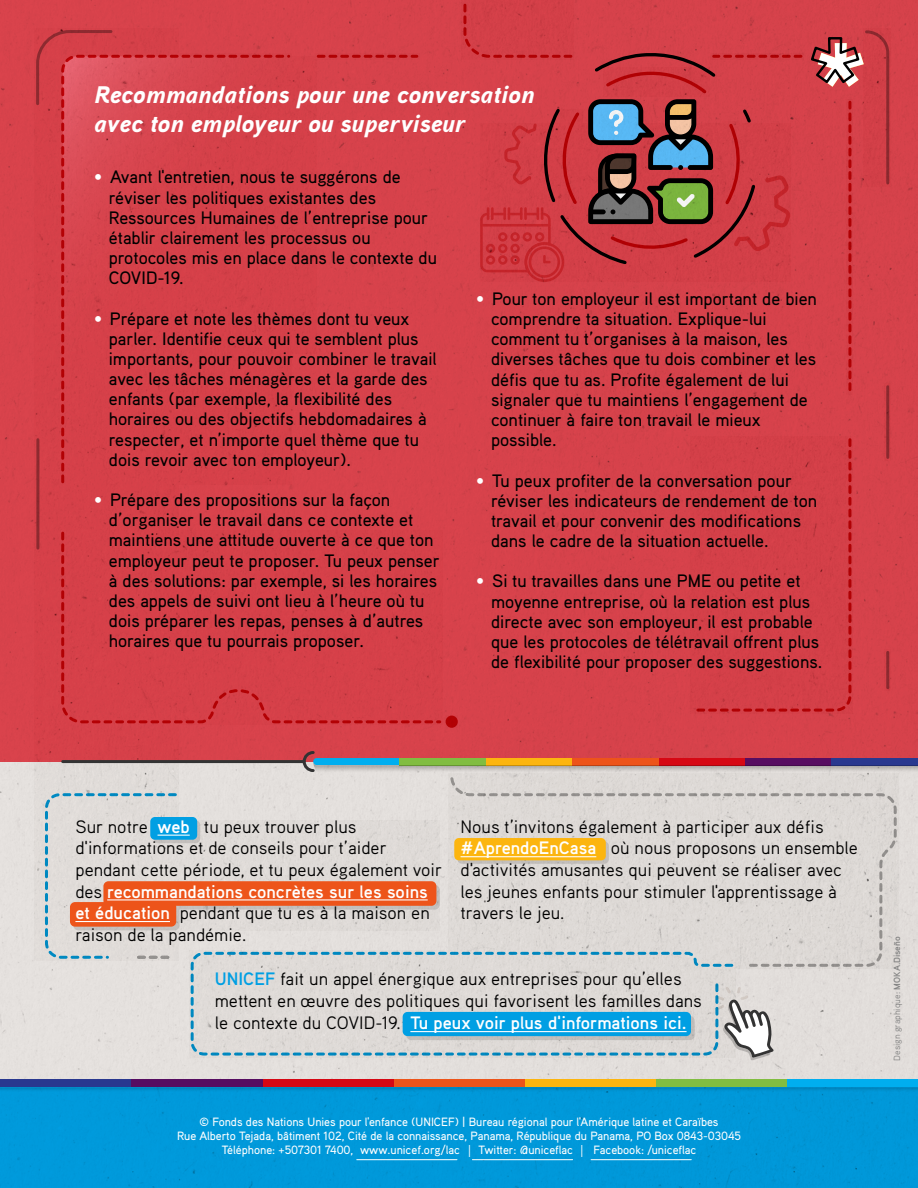
<style>
.page{position:relative;width:918px;height:1188px;background:#fff}
.page>*{position:absolute;margin:0;border:0;box-sizing:border-box;transform-origin:0 0}
.t1{font:900 118.35px "Aaux Pro";color:#fcb50f}
.t2{font:italic 900 24px/28.8px "Aaux Pro";color:#fff}
.t3{font:500 18px/20.2px "Aaux Pro";color:#000}
.t4{font:18px/21.6px "Aaux Pro";color:#000}
.t5{font:500 12px/14.4px "Aaux Pro";letter-spacing:-.005em;color:#fff;text-align:center}
.t6{font:9px "Aaux Pro";color:#828282}
.s1{color:#fff}
.s2{font-weight:700;color:#fff}
.s3{font-weight:700;color:#009fe3}
.s4{font-family:"Myriad Pro";font-weight:400}
.s5{font-weight:700}
</style>
<div class="page">
<div style="left:0;top:762px;width:918px;height:424px;background:#e2dedb"></div>
<div style="left:0;top:0;width:918px;height:762px;background:#d6424b"></div>
<svg style="left:61px;top:532px;width:380px;height:191px"></svg>
<div style="left:446px;top:716px;width:12px;height:12px;background:#b20104;border-radius:50%"></div>
<svg style="left:318px;top:55px;width:99px;height:3px"></svg>
<svg style="left:61px;top:55px;width:229px;height:428px"></svg>
<svg style="left:463px;top:2px;width:109px;height:56px"></svg>
<svg style="left:692px;top:438px;width:159px;height:274px"></svg>
<svg style="left:595px;top:52px;width:206px;height:41px"></svg>
<svg style="left:480px;top:99px;width:310px;height:183px"></svg>
<svg style="left:153px;top:821px;width:47px;height:22px"></svg>
<div style="left:107px;top:885px;width:333px;height:25px;background:#c3bfbc;border-radius:5px"></div>
<div style="left:73px;top:906px;width:107px;height:24px;background:#c4bfbd;border-radius:5px"></div>
<hr style="left:886px;top:387px;width:3px;height:70px;background:#a9a9a9">
<hr style="left:886px;top:652px;width:3px;height:36px;background:#a9a9a9">
<div style="left:0;top:1082px;width:918px;height:106px;background:#0098da"></div>
<svg style="left:0;top:1087px;width:918px;height:13px"></svg>
<svg style="left:36px;top:30px;width:78px;height:77px"></svg>
<hr style="left:36px;top:440px;width:3px;height:108px;background:#a9a9a9">
<svg style="left:45px;top:793px;width:132px;height:166px"></svg>
<svg style="left:191px;top:952px;width:542px;height:104px"></svg>
<svg style="left:450px;top:778px;width:447px;height:189px"></svg>
<div style="left:150px;top:817px;width:47px;height:23px;background:#009fe3;border-radius:5px"></div>
<div style="left:103px;top:881px;width:333px;height:25px;background:#ed541a;border-radius:5px"></div>
<div style="left:70px;top:902px;width:106px;height:25px;background:#ed541a;border-radius:5px"></div>
<hr style="left:158px;top:835px;width:32px;height:1px;background:#fff">
<hr style="left:107px;top:899px;width:321px;height:1px;background:#fff">
<hr style="left:75px;top:921px;width:95px;height:1px;background:#fff">
<div style="left:454px;top:838px;width:152px;height:22px;background:#fcb50f;border-radius:5px"></div>
<hr style="left:461px;top:856px;width:135px;height:1px;background:#fff">
<svg style="left:406px;top:1016px;width:289px;height:24px"></svg>
<div style="left:403px;top:1012px;width:288px;height:24px;background:#009fe3;border-radius:5px"></div>
<hr style="left:410px;top:1031px;width:277px;height:1px;background:#fff">
<div style="left:787px;top:1080px;width:131px;height:7px;background:#00aeef"></div>
<div style="left:656px;top:1080px;width:131px;height:7px;background:#81bd41"></div>
<div style="left:525px;top:1080px;width:131px;height:7px;background:#fcb50f"></div>
<div style="left:393px;top:1080px;width:132px;height:7px;background:#ed541a"></div>
<div style="left:262px;top:1080px;width:131px;height:7px;background:#d60814"></div>
<div style="left:131px;top:1080px;width:131px;height:7px;background:#570d61"></div>
<div style="left:0;top:1080px;width:131px;height:7px;background:#29388f"></div>
<hr style="left:63px;top:760px;width:241px;height:3px;background:#333">
<svg style="left:301px;top:751px;width:617px;height:27px"></svg>
<svg style="left:717px;top:987px;width:57px;height:73px"></svg>
<svg style="left:810px;top:30px;width:79px;height:362px"></svg>
<hr style="left:357px;top:1159px;width:100px;height:1px;background:#fff">
<hr style="left:472px;top:1159px;width:101px;height:1px;background:#fff">
<hr style="left:591px;top:1159px;width:100px;height:1px;background:#fff">
<h1 class="t1" style="left:812px;top:11px;width:59px">*</h1>
<h2 class="t2" style="left:94px;top:79px;width:442px">Recommandations pour une conversation avec ton employeur ou superviseur</h2>
<p class="t3" style="left:109px;top:166px;width:330px;text-indent:-15px"><span class="s1">•</span> Avant l'entretien, nous te suggérons de réviser les politiques existantes des Ressources Humaines de l’entreprise pour établir clairement les processus ou protocoles mis en place dans le contexte du COVID-19.</p>
<p class="t3" style="left:109px;top:308px;width:329px;text-indent:-15px"><span class="s1">•</span> Prépare et note les thèmes dont tu veux parler. Identifie ceux qui te semblent plus importants, pour pouvoir combiner le travail avec les tâches ménagères et la garde des enfants (par exemple, la flexibilité des horaires ou des objectifs hebdomadaires à respecter, et n’importe quel thème que tu dois revoir avec ton employeur).</p>
<p class="t3" style="left:109px;top:489px;width:332px;text-indent:-15px"><span class="s1">•</span> Prépare des propositions sur la façon d’organiser le travail dans ce contexte et maintiens une attitude ouverte à ce que ton employeur peut te proposer. Tu peux penser à des solutions: par exemple, si les horaires des appels de suivi ont lieu à l’heure où tu dois préparer les repas, penses à d’autres horaires que tu pourrais proposer.</p>
<p class="t3" style="left:491px;top:288px;width:327px;text-indent:-15px"><span class="s1">•</span> Pour ton employeur il est important de bien comprendre ta situation. Explique-lui comment tu t’organises à la maison, les diverses tâches que tu dois combiner et les défis que tu as. Profite également de lui signaler que tu maintiens l’engagement de continuer à faire ton travail le mieux possible.</p>
<p class="t3" style="left:491px;top:470px;width:328px;text-indent:-15px"><span class="s1">•</span> Tu peux profiter de la conversation pour réviser les indicateurs de rendement de ton travail et pour convenir des modifications dans le cadre de la situation actuelle.</p>
<p class="t3" style="left:491px;top:571px;width:333px;text-indent:-15px"><span class="s1">•</span> Si tu travailles dans une PME ou petite et moyenne entreprise, où la relation est plus directe avec son employeur, il est probable que les protocoles de télétravail offrent plus de flexibilité pour proposer des suggestions.</p>
<p class="t4" style="left:75px;top:815px;width:368px">Sur notre <span class="s2">web</span> tu peux trouver plus d'informations et de conseils pour t’aider pendant cette période, et tu peux également voir des <span class="s2">recommandations concrètes sur les soins et éducation</span> pendant que tu es à la maison en raison de la pandémie.</p>
<p class="t4" style="left:461px;top:815px;width:399px">Nous t’invitons également à participer aux défis <span class="s2">#AprendoEnCasa</span> où nous proposons un ensemble d'activités amusantes qui peuvent se réaliser avec les jeunes enfants pour stimuler l'apprentissage à travers le jeu.</p>
<p class="t4" style="left:215px;top:967px;width:489px;line-height:22px"><span class="s3">UNICEF</span> fait un appel énergique aux entreprises pour qu’elles mettent en œuvre des politiques qui favorisent les familles dans le contexte du COVID-19. <span class="s2">Tu peux voir plus d'informations ici.</span></p>
<p class="t5" style="left:177px;top:1114px;width:566px">© Fonds des Nations Unies pour l'enfance (UNICEF) | Bureau régional pour l'Amérique latine et Caraïbes<br>Rue Alberto Tejada, bâtiment 102, Cité de la connaissance, Panama, République du Panama, PO Box 0843-03045<br>Téléphone: +507301 7400, www.unicef.org/lac <span class="s4">|</span> Twitter: @uniceflac <span class="s4">|</span> Facebook: /uniceflac</p>
<p class="t6" style="left:891px;top:1061px;width:126px;rotate:-90deg">Design graphique: <span class="s5">MOKA.Diseño</span></p>
</div>
